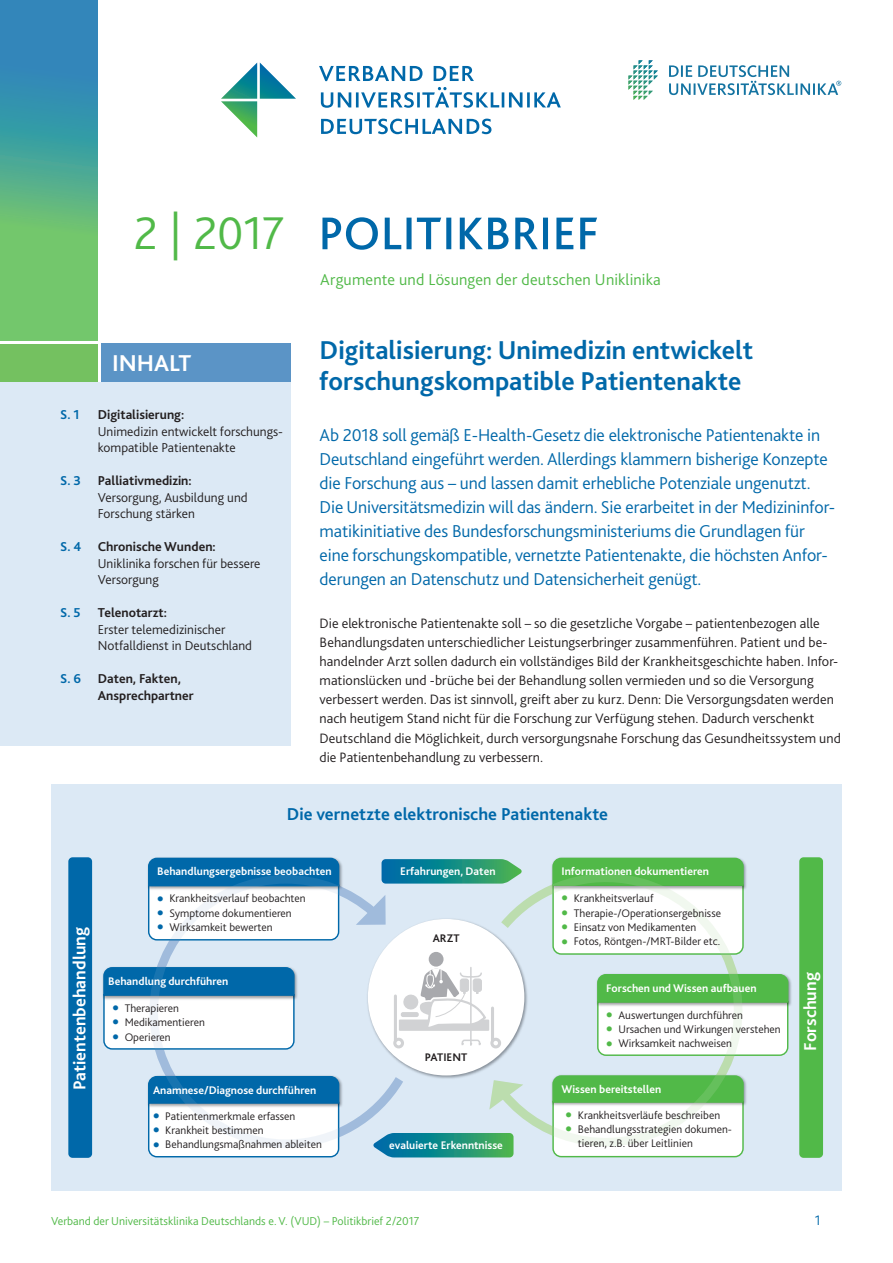
<style>
.page{position:relative;width:893px;height:1263px;background:#fff}
.page>*{position:absolute;margin:0;border:0;box-sizing:border-box;transform-origin:0 0}
.t1{font:300 48px "Bliss 2";color:#51b948}
.t2{font:700 27px/31.5px "Bliss 2";color:#0068a9}
.t3{font:700 24px "Bliss 2";color:#fff}
.t4{font:300 18px/24px "Bliss 2";letter-spacing:-.01em;color:#0068a9}
.t5{font:700 18px "Bliss 2";color:#0068a9}
.t6{font:700 18px "Bliss 2";color:#fff}
.t7{font:300 16.5px "Bliss 2";letter-spacing:.01em;color:#51b948}
.t8{font:300 14.25px/19.2px "Bliss 2";color:#231f20}
.t9{font:300 14.25px "Bliss 2";color:#0068a9}
.t10{font:300 13.5px/16.5px "Bliss 2";color:#231f20}
.t11{font:700 13.5px/16.5px "Bliss 2";color:#231f20}
.t12{font:700 13.5px "Bliss 2";color:#0068a9}
.t13{font:300 12px "Bliss 2";color:#51b948}
.t14{font:300 11.55px/14.4px "Bliss 2";color:#231f20}
.t15{font:700 11.55px "Bliss 2";color:#fff}
.t16{font:700 11.55px "Bliss 2";color:#231f20}
.s1{font-weight:700;color:#0068a9}
.s2{font-weight:700}
.s3{color:#0068a9}
.s4{color:#51b948}
</style>
<div class="page">
<div style="left:0;top:382px;width:291px;height:363px;background:#dce9f5"></div>
<svg style="left:628px;top:60px;width:30px;height:40px"></svg>
<svg style="left:669px;top:65px;width:172px;height:30px"></svg>
<div style="left:51px;top:784px;width:791px;height:406px;background:#dce9f5"></div>
<svg style="left:322px;top:217px;width:275px;height:33px"></svg>
<div style="left:68px;top:857px;width:24px;height:301px;background:#0068a9;border-radius:4px"></div>
<img style="left:411px;top:919px;width:81px;height:160px">
<div style="left:368px;top:919px;width:156px;height:156px;background:#fff;border-radius:50%"></div>
<div style="left:429px;top:952px;width:15px;height:14px;background:#a8a9ad;border-radius:50%"></div>
<svg style="left:381px;top:1133px;width:132px;height:24px;background:#1a9081"></svg>
<img style="left:340px;top:862px;width:3px;height:13px">
<svg style="left:147px;top:857px;width:193px;height:79px;background:#0e70ad"></svg>
<svg style="left:103px;top:967px;width:46px;height:83px;background:#9bc3db"></svg>
<svg style="left:147px;top:1081px;width:193px;height:77px;background:#cee2ee"></svg>
<svg style="left:552px;top:857px;width:192px;height:94px;background:#59bb52"></svg>
<img style="left:789px;top:978px;width:3px;height:28px">
<svg style="left:742px;top:974px;width:47px;height:82px;background:#b9e1b6"></svg>
<img style="left:744px;top:1079px;width:3px;height:26px">
<svg style="left:552px;top:1077px;width:192px;height:81px;background:#dff1e0"></svg>
<svg style="left:149px;top:875px;width:254px;height:273px"></svg>
<svg style="left:356px;top:895px;width:30px;height:30px"></svg>
<svg style="left:492px;top:873px;width:250px;height:273px"></svg>
<svg style="left:489px;top:1080px;width:34px;height:29px"></svg>
<svg style="left:382px;top:859px;width:140px;height:24px;background:#22908b"></svg>
<hr style="left:394px;top:996px;width:3px;height:48px;background:#d1d2d4">
<div style="left:395px;top:1039px;width:7px;height:8px;background:#fff;border-radius:50%"></div>
<div style="left:393px;top:1038px;width:11px;height:10px;border:3px solid #d1d2d4;border-radius:50%"></div>
<hr style="left:491px;top:1008px;width:3px;height:36px;background:#d1d2d4">
<div style="left:492px;top:1039px;width:8px;height:8px;background:#fff;border-radius:50%"></div>
<div style="left:490px;top:1038px;width:11px;height:10px;border:3px solid #d1d2d4;border-radius:50%"></div>
<div style="left:399px;top:1019px;width:90px;height:12px;background:#d1d2d4"></div>
<div style="left:401px;top:1012px;width:18px;height:5px;background:#d1d2d4;border-radius:2px"></div>
<hr style="left:470px;top:967px;width:2px;height:78px;background:#d1d2d4">
<svg style="left:461px;top:1039px;width:20px;height:7px"></svg>
<svg style="left:403px;top:969px;width:87px;height:64px"></svg>
<div style="left:799px;top:857px;width:24px;height:301px;background:#51b948;border-radius:4px"></div>
<svg style="left:0;top:0;width:98px;height:341px;background:#51a991"></svg>
<div style="left:101px;top:344px;width:190px;height:38px;background:#5b94c6"></div>
<div style="left:0;top:344px;width:98px;height:38px;background:#74c160"></div>
<svg style="left:221px;top:63px;width:75px;height:75px"></svg>
<svg style="left:321px;top:119px;width:170px;height:15px"></svg>
<svg style="left:321px;top:87px;width:240px;height:21px"></svg>
<svg style="left:319px;top:66px;width:155px;height:15px"></svg>
<h1 class="t1" style="left:134px;top:203px;width:152px">2 | 2017</h1>
<h3 class="t3" style="left:112px;top:348px;width:81px">INHALT</h3>
<p class="t12" style="left:60px;top:406px;width:21px">S. 1</p>
<p class="t11" style="left:98px;top:406px;width:88px">Digitalisierung:</p>
<p class="t10" style="left:98px;top:423px;width:187px">Unimedizin entwickelt forschungs&shy;kompatible Patientenakte</p>
<p class="t10" style="left:98px;top:472px;width:151px;text-indent:-38px"><span class="s1">S. 3</span> <span class="s2">Palliativmedizin:<br></span>Versorgung, Ausbildung und<br>Forschung stärken</p>
<p class="t10" style="left:98px;top:538px;width:164px;text-indent:-38px"><span class="s1">S. 4</span> <span class="s2">Chronische Wunden:<br></span>Uniklinika forschen für bessere<br>Versorgung</p>
<p class="t12" style="left:60px;top:604px;width:22px">S. 5</p>
<p class="t11" style="left:98px;top:604px;width:71px">Telenotarzt:</p>
<p class="t10" style="left:98px;top:621px;width:156px">Erster telemedizinischer<br>Notfalldienst in Deutschland</p>
<p class="t11" style="left:98px;top:670px;width:97px;text-indent:-38px"><span class="s3">S. 6</span> Daten, Fakten,<br>Ansprechpartner</p>
<p class="t7" style="left:320px;top:269px;width:342px">Argumente und Lösungen der deutschen Uniklinika</p>
<h2 class="t2" style="left:319px;top:334px;width:436px">Digitalisierung: Unimedizin entwickelt forschungskompatible Patientenakte</h2>
<p class="t4" style="left:320px;top:422px;width:517px">Ab 2018 soll gemäß E-Health-Gesetz die elektronische Patientenakte in Deutschland eingeführt werden. Allerdings klammern bisherige Konzepte die Forschung aus – und lassen damit erhebliche Potenziale ungenutzt.<br>Die Universitätsmedizin will das ändern. Sie erarbeitet in der Medizininfor&shy;matikinitiative des Bundesforschungsministeriums die Grundlagen für eine forschungskompatible, vernetzte Patientenakte, die höchsten Anfor&shy;derungen an Datenschutz und Datensicherheit genügt.</p>
<p class="t8" style="left:320px;top:613px;width:523px">Die elektronische Patientenakte soll – so die gesetzliche Vorgabe – patientenbezogen alle Behandlungsdaten unterschiedlicher Leistungserbringer zusammenführen. Patient und be&shy;handelnder Arzt sollen dadurch ein vollständiges Bild der Krankheitsgeschichte haben. Infor&shy;mationslücken und -brüche bei der Behandlung sollen vermieden und so die Versorgung verbessert werden. Das ist sinnvoll, greift aber zu kurz. Denn: Die Versorgungsdaten werden nach heutigem Stand nicht für die Forschung zur Verfügung stehen. Dadurch verschenkt Deutschland die Möglichkeit, durch versorgungsnahe Forschung das Gesundheitssystem und die Patientenbehandlung zu verbessern.</p>
<p class="t5" style="left:287px;top:802px;width:323px">Die vernetzte elektronische Patientenakte</p>
<p class="t6" style="left:68px;top:1090px;width:165px;rotate:-90deg">Patientenbehandlung</p>
<p class="t15" style="left:157px;top:864px;width:176px">Behandlungsergebnisse beobachten</p>
<p class="t14" style="left:157px;top:891px;width:150px"><span class="s3">●</span> Krankheitsverlauf beobachten</p>
<p class="t14" style="left:157px;top:906px;width:136px"><span class="s3">●</span> Symptome dokumentieren</p>
<p class="t14" style="left:157px;top:920px;width:117px"><span class="s3">●</span> Wirksamkeit bewerten</p>
<p class="t15" style="left:108px;top:974px;width:122px">Behandlung durchführen</p>
<p class="t14" style="left:112px;top:1001px;width:68px"><span class="s3">●</span> Therapieren</p>
<p class="t14" style="left:112px;top:1015px;width:94px"><span class="s3">●</span> Medikamentieren</p>
<p class="t14" style="left:112px;top:1029px;width:60px"><span class="s3">●</span> Operieren</p>
<p class="t15" style="left:153px;top:1083px;width:165px">Anamnese/Diagnose durchführen</p>
<p class="t14" style="left:153px;top:1108px;width:144px"><span class="s3">●</span> Patientenmerkmale erfassen</p>
<p class="t14" style="left:153px;top:1123px;width:112px"><span class="s3">●</span> Krankheit bestimmen</p>
<p class="t14" style="left:153px;top:1137px;width:170px"><span class="s3">●</span> Behandlungsmaßnahmen ableiten</p>
<p class="t15" style="left:400px;top:864px;width:97px">Erfahrungen, Daten</p>
<p class="t16" style="left:433px;top:930px;width:28px">ARZT</p>
<p class="t16" style="left:425px;top:1049px;width:44px">PATIENT</p>
<p class="t15" style="left:389px;top:1138px;width:115px">evaluierte Erkenntnisse</p>
<p class="t15" style="left:562px;top:864px;width:149px">Informationen dokumentieren</p>
<p class="t14" style="left:562px;top:891px;width:93px"><span class="s4">●</span> Krankheitsverlauf</p>
<p class="t14" style="left:562px;top:905px;width:161px"><span class="s4">●</span> Therapie-/Operationsergebnisse</p>
<p class="t14" style="left:562px;top:920px;width:136px"><span class="s4">●</span> Einsatz von Medikamenten</p>
<p class="t14" style="left:562px;top:934px;width:160px"><span class="s4">●</span> Fotos, Röntgen-/MRT-Bilder etc.</p>
<p class="t15" style="left:606px;top:981px;width:152px">Forschen und Wissen aufbauen</p>
<p class="t14" style="left:606px;top:1007px;width:138px"><span class="s4">●</span> Auswertungen durchführen</p>
<p class="t14" style="left:606px;top:1022px;width:176px"><span class="s4">●</span> Ursachen und Wirkungen verstehen</p>
<p class="t14" style="left:606px;top:1036px;width:127px"><span class="s4">●</span> Wirksamkeit nachweisen</p>
<p class="t15" style="left:562px;top:1082px;width:101px">Wissen bereitstellen</p>
<p class="t14" style="left:566px;top:1107px;width:156px"><span class="s4">●</span> Krankheitsverläufe beschreiben</p>
<p class="t14" style="left:578px;top:1122px;width:156px;text-indent:-12px"><span class="s4">●</span> Behandlungsstrategien dokumen&shy;tieren, z.B. über Leitlinien</p>
<p class="t6" style="left:799px;top:1050px;width:80px;rotate:-90deg">Forschung</p>
<p class="t13" style="left:51px;top:1213px;width:370px">Verband der Universitätsklinika Deutschlands e. V. (VUD) – Politikbrief 2/2017</p>
<p class="t9" style="left:815px;top:1211px;width:7px">1</p>
</div>
